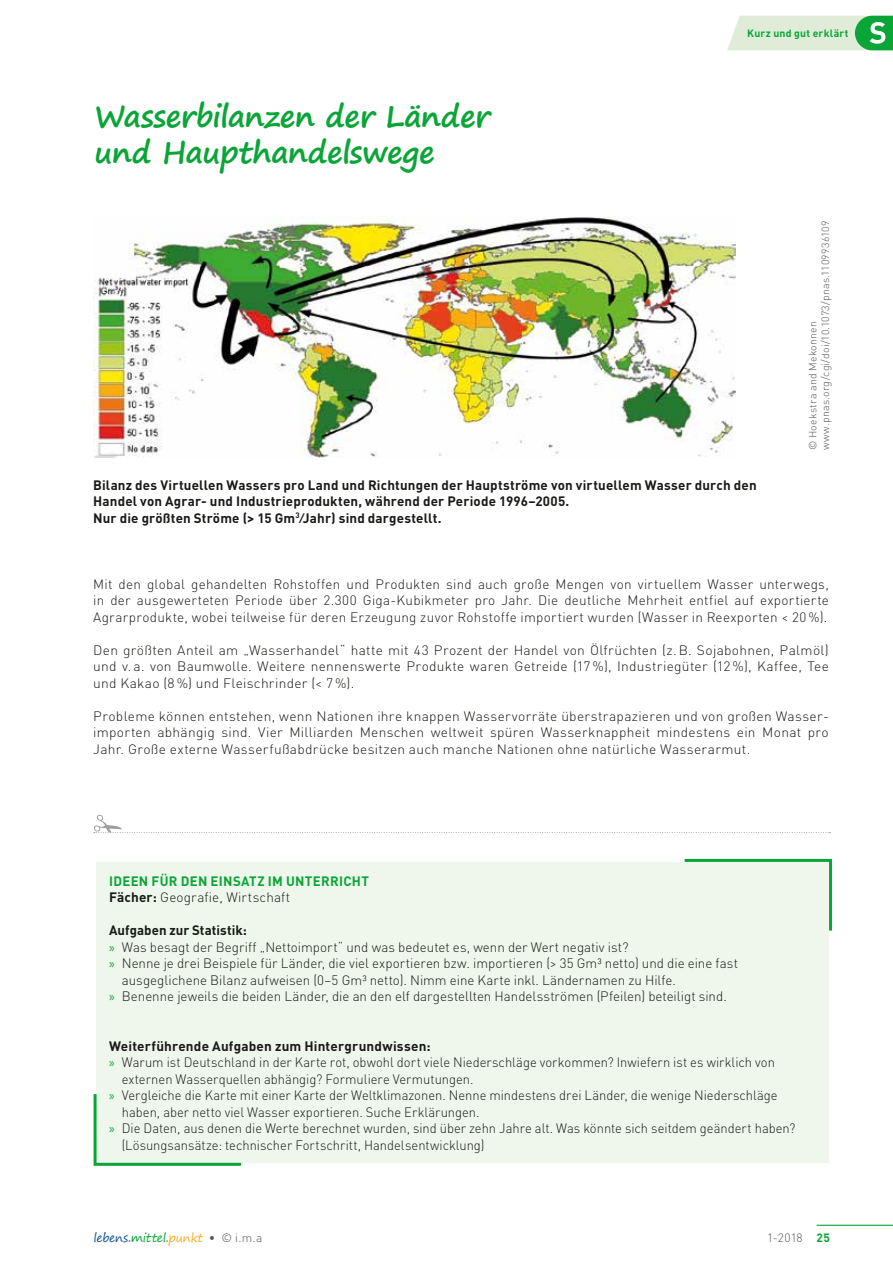
<style>
.page{position:relative;width:893px;height:1263px;background:#fff}
.page>*{position:absolute;margin:0;border:0;box-sizing:border-box;transform-origin:0 0}
.t1{font:700 30px/36px "Segoe Print";letter-spacing:-.015em;color:#0aa537}
.t2{font:300 13.5px/16.5px "DINOT";letter-spacing:.005em;color:#1a1a18;text-align:justify}
.t3{font:300 13.5px "DINOT";letter-spacing:.005em;color:#1a1a18;scale:.96 1}
.t4{font:700 13.5px/16.5px "DINOT";letter-spacing:.01em;color:#1a1a18}
.t5{font:700 13.5px/16.5px "DINOT";letter-spacing:.02em;color:#0aa537}
.t6{font:12px "Segoe Print";letter-spacing:-.025em;color:#155193}
.t7{font:300 12px "DINOT";color:#565656}
.t8{font:300 10.5px/12.6px "DINOT";letter-spacing:.025em;color:#565656}
.t9{font:700 10.5px "DINOT";letter-spacing:.025em;color:#0aa537}
.s1{color:#1a1a18}
.s2{font-weight:300;color:#1a1a18}
.s3{font-family:"Myriad Pro";font-weight:400;color:#0aa537}
.s4{color:#0aa537}
.s5{color:#f9af2a}
.s6{font-family:"DINOT";font-weight:300;color:#565656}
.s7{font-weight:700;color:#0aa537}
</style>
<div class="page">
<div style="left:96px;top:862px;width:733px;height:301px;background:#eff6ec"></div>
<svg style="left:684px;top:858px;width:149px;height:73px"></svg>
<svg style="left:94px;top:815px;width:737px;height:18px"></svg>
<svg style="left:93px;top:1094px;width:148px;height:72px"></svg>
<img style="left:94px;top:217px;width:642px;height:240px">
<hr style="left:817px;top:1225px;width:76px;height:1px;background:#0aa537">
<svg style="left:727px;top:16px;width:166px;height:34px;background:#bbe1be"></svg>
<h1 class="t1" style="left:95px;top:97px;width:397px">Wasserbilanzen der Länder und Haupthandelswege</h1>
<p class="t9" style="left:747px;top:26px;width:103px">Kurz und gut erklärt</p>
<p class="t8" style="left:806px;top:450px;width:231px;rotate:-90deg">© Hoekstra and Mekonnen www.pnas.org/cgi/doi/10.1073/pnas.1109936109</p>
<p class="t4" style="left:93px;top:476px;width:665px">Bilanz des Virtuellen Wassers pro Land und Richtungen der Hauptströme von virtuellem Wasser durch den<br>Handel von Agrar- und Industrieprodukten, während der Periode 1996–2005.<br>Nur die größten Ströme (&gt; 15 Gm<sup>3</sup>∕Jahr) sind dargestellt.</p>
<p class="t2" style="left:93px;top:575px;width:737px">Mit den global gehandelten Rohstoffen und Produkten sind auch große Mengen von virtuellem Wasser unterwegs, in der ausgewerteten Periode über 2.300 Giga-Kubikmeter pro Jahr. Die deutliche Mehrheit entfiel auf exportierte Agrarprodukte, wobei teilweise für deren Erzeugung zuvor Rohstoffe importiert wurden (Wasser in Reexporten &lt; 20 %).</p>
<p class="t2" style="left:93px;top:641px;width:737px">Den größten Anteil am „Wasserhandel“ hatte mit 43 Prozent der Handel von Ölfrüchten (z.B. Sojabohnen, Palmöl) und v. a. von Baumwolle. Weitere nennenswerte Produkte waren Getreide (17 %), Industriegüter (12 %), Kaffee, Tee und Kakao (8 %) und Fleischrinder (&lt; 7 %).</p>
<p class="t2" style="left:93px;top:707px;width:737px;text-align:left">Probleme können entstehen, wenn Nationen ihre knappen Wasservorräte überstrapazieren und von großen Wasser&shy;importen abhängig sind. Vier Milliarden Menschen weltweit spüren Wasserknappheit mindestens ein Monat pro<br>Jahr. Große externe Wasserfußabdrücke besitzen auch manche Nationen ohne natürliche Wasserarmut.</p>
<p class="t5" style="left:109px;top:872px;width:261px">IDEEN FÜR DEN EINSATZ IM UNTERRICHT<br><span class="s1">Fächer:</span> <span class="s2">Geografie, Wirtschaft</span></p>
<p class="t4" style="left:109px;top:922px;width:139px">Aufgaben zur Statistik:</p>
<p class="t2" style="left:109px;top:938px;width:521px"><span class="s3">»</span> Was besagt der Begriff „Nettoimport“ und was bedeutet es, wenn der Wert negativ ist?</p>
<p class="t2" style="left:109px;top:955px;width:630px"><span class="s3">»</span> Nenne je drei Beispiele für Länder, die viel exportieren bzw. importieren (&gt; 35 Gm³ netto) und die eine fast</p>
<p class="t2" style="left:122px;top:971px;width:556px">ausgeglichene Bilanz aufweisen (0–5 Gm³ netto). Nimm eine Karte inkl. Ländernamen zu Hilfe.</p>
<p class="t2" style="left:109px;top:988px;width:619px"><span class="s3">»</span> Benenne jeweils die beiden Länder, die an den elf dargestellten Handelsströmen (Pfeilen) beteiligt sind.</p>
<p class="t4" style="left:109px;top:1037px;width:323px">Weiterführende Aufgaben zum Hintergrundwissen:</p>
<p class="t3" style="left:109px;top:1054px;width:695px"><span class="s3">»</span> Warum ist Deutschland in der Karte rot, obwohl dort viele Niederschläge vorkommen? Inwiefern ist es wirklich von</p>
<p class="t3" style="left:122px;top:1070px;width:368px">externen Wasserquellen abhängig? Formuliere Vermutungen.</p>
<p class="t3" style="left:109px;top:1087px;width:698px"><span class="s3">»</span> Vergleiche die Karte mit einer Karte der Weltklimazonen. Nenne mindestens drei Länder, die wenige Niederschläge</p>
<p class="t3" style="left:122px;top:1103px;width:374px">haben, aber netto viel Wasser exportieren. Suche Erklärungen.</p>
<p class="t3" style="left:109px;top:1120px;width:716px"><span class="s3">»</span> Die Daten, aus denen die Werte berechnet wurden, sind über zehn Jahre alt. Was könnte sich seitdem geändert haben?</p>
<p class="t3" style="left:122px;top:1136px;width:379px">(Lösungsansätze: technischer Fortschritt, Handelsentwicklung)</p>
<p class="t6" style="left:94px;top:1227px;width:170px">lebens.<span class="s4">mittel.</span><span class="s5">punkt</span> <span class="s6">• © i.m.a</span></p>
<p class="t7" style="left:767px;top:1231px;width:64px">1-2018 <span class="s7">25</span></p>
</div>
